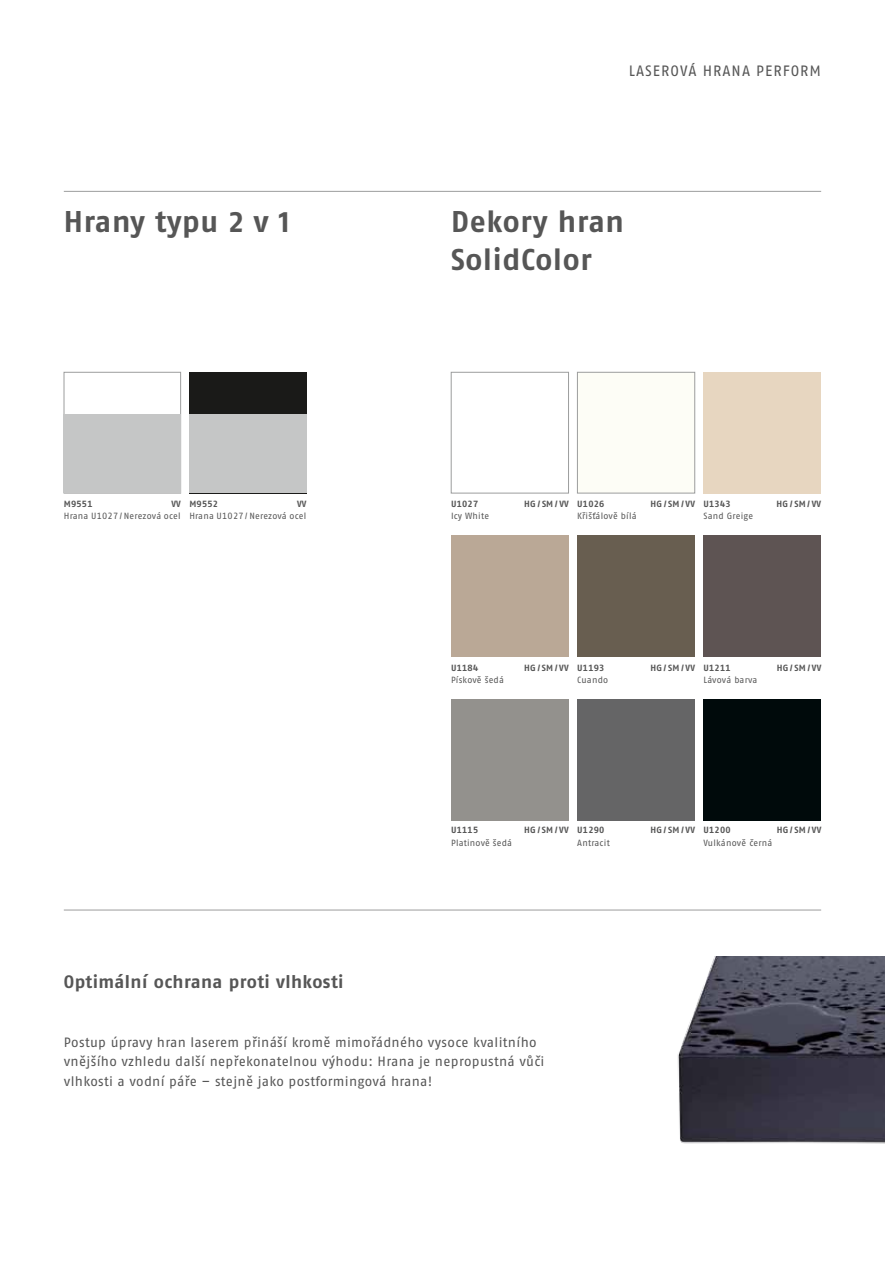
<style>
.page{position:relative;width:885px;height:1263px;background:#fff}
.page>*{position:absolute;margin:0;border:0;box-sizing:border-box;transform-origin:0 0}
.t1{font:700 30px/37.5px "Fago Pro";letter-spacing:.025em;color:#565656}
.t2{font:700 18px "Fago Pro";letter-spacing:.025em;color:#565656}
.t3{font:15px "Fago Pro";letter-spacing:.07em;color:#565656}
.t4{font:13.5px/19.5px "Fago Pro";letter-spacing:.025em;color:#565656}
.t5{font:9px "Fago Pro";letter-spacing:.02em;color:#565656}
.t6{font:700 9px "Fago Pro";letter-spacing:.025em;color:#565656}
</style>
<div class="page">
<div style="left:64px;top:372px;width:117px;height:121px;border:1px solid #9c9d9d"></div>
<div style="left:189px;top:372px;width:117px;height:121px;background:#1a1a18"></div>
<div style="left:64px;top:415px;width:117px;height:78px;background:#c5c6c6"></div>
<div style="left:189px;top:415px;width:117px;height:78px;background:#c5c6c6"></div>
<div style="left:451px;top:372px;width:117px;height:121px;background:#fff;border:1px solid #9c9d9d"></div>
<div style="left:577px;top:536px;width:117px;height:121px;background:#685e50"></div>
<div style="left:577px;top:699px;width:117px;height:122px;background:#656566"></div>
<div style="left:577px;top:372px;width:117px;height:121px;background:#fdfdf6;border:1px solid #9c9d9d"></div>
<div style="left:451px;top:536px;width:117px;height:121px;background:#baa896"></div>
<div style="left:703px;top:536px;width:118px;height:121px;background:#5e5453"></div>
<div style="left:451px;top:699px;width:117px;height:122px;background:#93918d"></div>
<div style="left:703px;top:699px;width:118px;height:122px;background:#000a0b"></div>
<div style="left:703px;top:372px;width:118px;height:121px;background:#e7d6c0"></div>
<hr style="left:64px;top:910px;width:757px;height:1px;background:#9c9d9d">
<hr style="left:64px;top:191px;width:757px;height:1px;background:#9c9d9d">
<img style="left:677px;top:957px;width:207px;height:187px">
<p class="t3" style="left:628px;top:61px;width:194px">Laserová hrana PerForm</p>
<h1 class="t1" style="left:64px;top:203px;width:227px">Hrany typu 2 v 1</h1>
<h1 class="t1" style="left:451px;top:203px;width:174px">Dekory hran<br>SolidColor</h1>
<p class="t6" style="left:64px;top:498px;width:30px">M9551</p>
<p class="t6" style="left:171px;top:498px;width:11px">VV</p>
<p class="t5" style="left:64px;top:510px;width:118px">H rana U1027/ Nerezová ocel</p>
<p class="t6" style="left:189px;top:498px;width:30px">M9552</p>
<p class="t6" style="left:297px;top:498px;width:11px">VV</p>
<p class="t5" style="left:189px;top:510px;width:118px">H rana U1027/ Nerezová ocel</p>
<p class="t6" style="left:451px;top:498px;width:29px">U1027</p>
<p class="t6" style="left:524px;top:498px;width:46px">HG/SM/VV</p>
<p class="t5" style="left:451px;top:510px;width:40px">Icy White</p>
<p class="t6" style="left:577px;top:498px;width:29px">U1026</p>
<p class="t6" style="left:650px;top:498px;width:46px">HG/SM/VV</p>
<p class="t5" style="left:577px;top:510px;width:61px">Křišťálově bílá</p>
<p class="t6" style="left:703px;top:498px;width:29px">U1343</p>
<p class="t6" style="left:776px;top:498px;width:46px">HG/SM/VV</p>
<p class="t5" style="left:703px;top:510px;width:51px">Sand Greige</p>
<p class="t6" style="left:451px;top:662px;width:29px">U1184</p>
<p class="t6" style="left:524px;top:662px;width:46px">HG/SM/VV</p>
<p class="t5" style="left:451px;top:674px;width:54px">Pískově šedá</p>
<p class="t6" style="left:577px;top:662px;width:29px">U1193</p>
<p class="t6" style="left:650px;top:662px;width:46px">HG/SM/VV</p>
<p class="t5" style="left:577px;top:674px;width:32px">Cuando</p>
<p class="t6" style="left:703px;top:662px;width:29px">U1211</p>
<p class="t6" style="left:776px;top:662px;width:46px">HG/SM/VV</p>
<p class="t5" style="left:703px;top:674px;width:56px">Lávová barva</p>
<p class="t6" style="left:451px;top:825px;width:29px">U1115</p>
<p class="t6" style="left:524px;top:825px;width:46px">HG/SM/VV</p>
<p class="t5" style="left:451px;top:838px;width:63px">Platinově šedá</p>
<p class="t6" style="left:577px;top:825px;width:29px">U1290</p>
<p class="t6" style="left:650px;top:825px;width:46px">HG/SM/VV</p>
<p class="t5" style="left:577px;top:838px;width:34px">Antracit</p>
<p class="t6" style="left:703px;top:825px;width:29px">U1200</p>
<p class="t6" style="left:776px;top:825px;width:46px">HG/SM/VV</p>
<p class="t5" style="left:703px;top:838px;width:70px">Vulkánově černá</p>
<h2 class="t2" style="left:64px;top:971px;width:281px">Optimální ochrana proti vlhkosti</h2>
<p class="t4" style="left:64px;top:1032px;width:482px">Postup úpravy hran laserem přináší kromě mimořádného vysoce kvalitního vnějšího vzhledu další nepřekonatelnou výhodu: H rana je nepropustná vůči vlhkosti a vodní páře – stejně jako postformingová hrana!</p>
</div>
